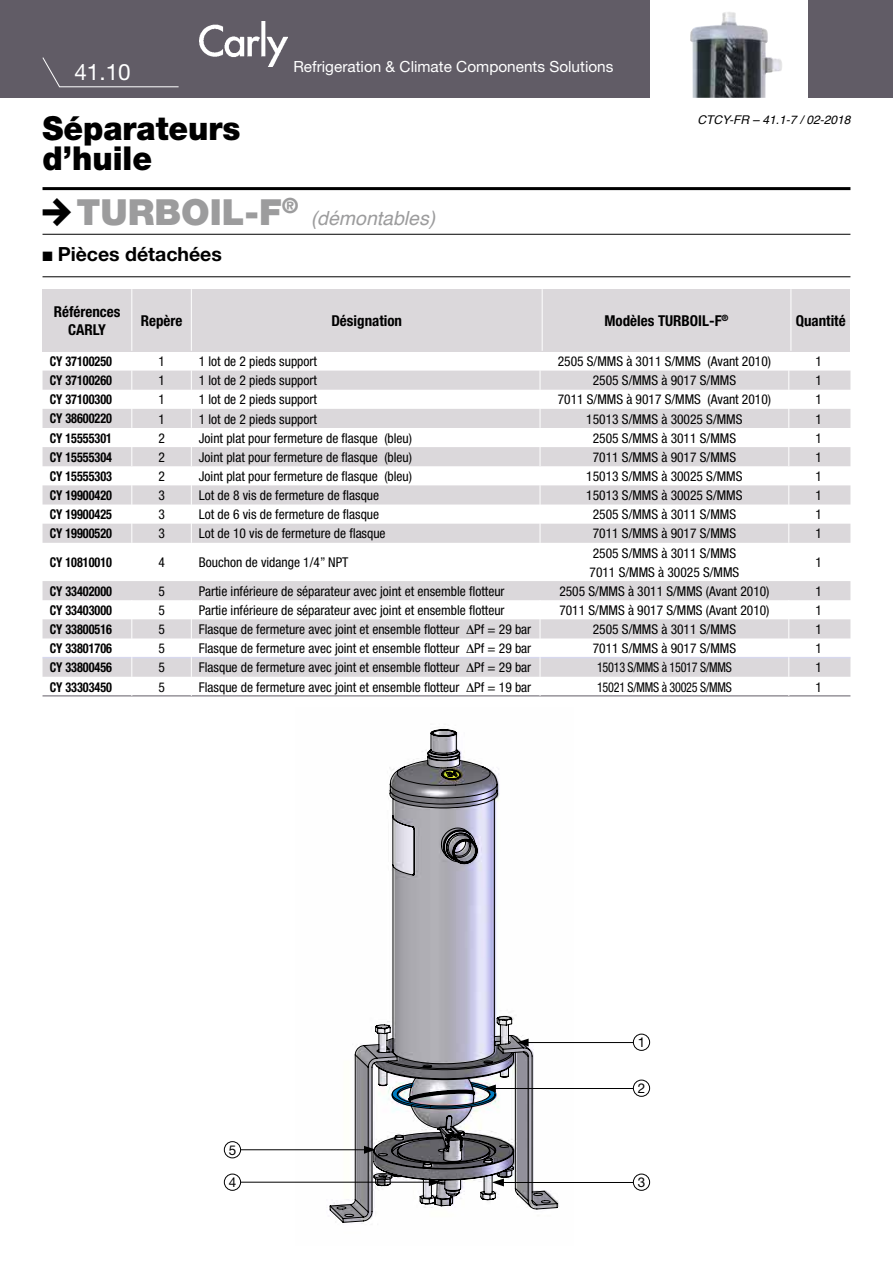
<style>
.page{position:relative;width:893px;height:1263px;background:#fff}
.page>*{position:absolute;margin:0;border:0;box-sizing:border-box;transform-origin:0 0}
.t1{font:900 36px "Helvetica Neue";color:#9c9c9d}
.t2{font:900 33px/30px "Helvetica Neue";color:#000;scale:.95 1}
.t3{font:22.5px "Helvetica Neue";color:#fff}
.t4{font:700 19.5px "Helvetica Neue";color:#000}
.t5{font:italic 19.5px "Helvetica";color:#9c9c9d}
.t6{font:15.3px "Helvetica Neue";color:#fff}
.t7{font:700 condensed 15px/18px "Helvetica Neue";color:#000;text-align:center}
.t8{font:condensed 13.5px "Helvetica Neue";color:#000}
.t9{font:700 condensed 13.5px "Helvetica Neue";color:#000;scale:.9 1}
.t10{font:condensed 13.5px "Helvetica Neue";letter-spacing:-.02em;color:#000;scale:.9 1}
.t11{font:13.5px "Helvetica Neue";color:#000}
.t12{font:italic 12px "Helvetica";color:#000}
</style>
<div class="page">
<div style="left:0;top:0;width:893px;height:98px;background:#615c66"></div>
<svg style="left:43px;top:371px;width:807px;height:306px"></svg>
<hr style="left:43px;top:657px;width:807px;height:1px;background:#d7d8ee">
<hr style="left:43px;top:695px;width:807px;height:1px;background:#615c66">
<div style="left:43px;top:289px;width:807px;height:62px;background:#dbd8db"></div>
<hr style="left:43px;top:187px;width:807px;height:3px;background:#000">
<hr style="left:43px;top:234px;width:807px;height:1px;background:#000">
<hr style="left:43px;top:276px;width:807px;height:1px;background:#000">
<div style="left:651px;top:0;width:157px;height:101px;background:#fff"></div>
<img style="left:200px;top:21px;width:87px;height:45px">
<svg style="left:42px;top:57px;width:137px;height:31px"></svg>
<img style="left:690px;top:12px;width:92px;height:86px">
<svg style="left:329px;top:729px;width:230px;height:495px"></svg>
<div style="left:224px;top:1141px;width:17px;height:17px;border:1px solid #000;border-radius:50%"></div>
<div style="left:633px;top:1174px;width:17px;height:17px;border:1px solid #000;border-radius:50%"></div>
<div style="left:224px;top:1174px;width:17px;height:17px;border:1px solid #000;border-radius:50%"></div>
<hr style="left:241px;top:1149px;width:124px;height:1px;background:#000">
<hr style="left:241px;top:1182px;width:193px;height:1px;background:#000">
<svg style="left:364px;top:1146px;width:12px;height:8px"></svg>
<hr style="left:502px;top:1182px;width:131px;height:1px;background:#000">
<svg style="left:492px;top:1178px;width:12px;height:8px"></svg>
<svg style="left:429px;top:1178px;width:12px;height:8px"></svg>
<div style="left:633px;top:1080px;width:17px;height:17px;border:1px solid #000;border-radius:50%"></div>
<hr style="left:495px;top:1088px;width:138px;height:1px;background:#000">
<svg style="left:390px;top:1082px;width:116px;height:27px"></svg>
<div style="left:633px;top:1034px;width:17px;height:17px;border:1px solid #000;border-radius:50%"></div>
<hr style="left:527px;top:1042px;width:107px;height:1px;background:#000">
<svg style="left:517px;top:1038px;width:12px;height:8px"></svg>
<hr style="left:131px;top:289px;width:1px;height:62px;background:#fff">
<hr style="left:191px;top:289px;width:1px;height:62px;background:#fff">
<hr style="left:542px;top:289px;width:1px;height:62px;background:#fff">
<hr style="left:790px;top:289px;width:1px;height:62px;background:#fff">
<svg style="left:131px;top:371px;width:1px;height:95px"></svg>
<svg style="left:191px;top:371px;width:1px;height:95px"></svg>
<svg style="left:540px;top:370px;width:1px;height:96px"></svg>
<svg style="left:788px;top:371px;width:1px;height:95px"></svg>
<svg style="left:131px;top:485px;width:1px;height:96px"></svg>
<svg style="left:191px;top:485px;width:1px;height:96px"></svg>
<svg style="left:540px;top:485px;width:1px;height:96px"></svg>
<svg style="left:788px;top:485px;width:1px;height:96px"></svg>
<svg style="left:131px;top:600px;width:1px;height:96px"></svg>
<svg style="left:191px;top:600px;width:1px;height:96px"></svg>
<svg style="left:540px;top:600px;width:1px;height:96px"></svg>
<svg style="left:788px;top:600px;width:1px;height:96px"></svg>
<h3 class="t3" style="left:74px;top:58px;width:58px">41.10</h3>
<p class="t6" style="left:293px;top:57px;width:322px">Refrigeration &amp; Climate Components Solutions</p>
<h2 class="t2" style="left:43px;top:113px;width:210px">Séparateurs d’huile</h2>
<p class="t12" style="left:697px;top:110px;width:154px">CTCY-FR – 41.1-7 / 02-2018</p>
<h1 class="t1" style="left:77px;top:190px;width:224px">TURBOIL-F<sup>®</sup></h1>
<h3 class="t4" style="left:43px;top:242px;width:181px">■ Pièces détachées</h3>
<h3 class="t5" style="left:311px;top:203px;width:126px">(démontables)</h3>
<p class="t7" style="left:54px;top:302px;width:68px">Références<br>CARLY</p>
<p class="t7" style="left:141px;top:311px;width:43px">Repère</p>
<p class="t7" style="left:331px;top:311px;width:72px">Désignation</p>
<p class="t7" style="left:604px;top:311px;width:126px">Modèles TURBOIL-F<sup>®</sup></p>
<p class="t7" style="left:796px;top:311px;width:51px">Quantité</p>
<p class="t9" style="left:50px;top:353px;width:71px">CY 37100250</p>
<p class="t8" style="left:158px;top:353px;width:8px">1</p>
<p class="t8" style="left:199px;top:353px;width:120px">1 lot de 2 pieds support</p>
<p class="t8" style="left:558px;top:353px;width:215px">2505 S/MMS à 3011 S/MMS (Avant 2010)</p>
<p class="t8" style="left:815px;top:353px;width:8px">1</p>
<p class="t9" style="left:50px;top:372px;width:71px">CY 37100260</p>
<p class="t8" style="left:158px;top:373px;width:8px">1</p>
<p class="t8" style="left:199px;top:373px;width:120px">1 lot de 2 pieds support</p>
<p class="t8" style="left:593px;top:373px;width:145px">2505 S/MMS à 9017 S/MMS</p>
<p class="t8" style="left:815px;top:373px;width:8px">1</p>
<p class="t9" style="left:50px;top:391px;width:71px">CY 37100300</p>
<p class="t8" style="left:158px;top:392px;width:8px">1</p>
<p class="t8" style="left:199px;top:392px;width:120px">1 lot de 2 pieds support</p>
<p class="t8" style="left:558px;top:392px;width:215px">7011 S/MMS à 9017 S/MMS (Avant 2010)</p>
<p class="t8" style="left:815px;top:392px;width:8px">1</p>
<p class="t9" style="left:50px;top:410px;width:71px">CY 38600220</p>
<p class="t8" style="left:158px;top:411px;width:8px">1</p>
<p class="t8" style="left:199px;top:411px;width:120px">1 lot de 2 pieds support</p>
<p class="t8" style="left:586px;top:411px;width:158px">15013 S/MMS à 30025 S/MMS</p>
<p class="t8" style="left:815px;top:411px;width:8px">1</p>
<p class="t9" style="left:50px;top:430px;width:71px">CY 15555301</p>
<p class="t8" style="left:158px;top:430px;width:8px">2</p>
<p class="t8" style="left:199px;top:430px;width:215px">Joint plat pour fermeture de flasque (bleu)</p>
<p class="t8" style="left:593px;top:430px;width:145px">2505 S/MMS à 3011 S/MMS</p>
<p class="t8" style="left:815px;top:430px;width:8px">1</p>
<p class="t9" style="left:50px;top:449px;width:71px">CY 15555304</p>
<p class="t8" style="left:158px;top:449px;width:8px">2</p>
<p class="t8" style="left:199px;top:449px;width:215px">Joint plat pour fermeture de flasque (bleu)</p>
<p class="t8" style="left:593px;top:449px;width:145px">7011 S/MMS à 9017 S/MMS</p>
<p class="t8" style="left:815px;top:449px;width:8px">1</p>
<p class="t9" style="left:50px;top:468px;width:71px">CY 15555303</p>
<p class="t8" style="left:158px;top:468px;width:8px">2</p>
<p class="t8" style="left:199px;top:468px;width:215px">Joint plat pour fermeture de flasque (bleu)</p>
<p class="t8" style="left:586px;top:468px;width:158px">15013 S/MMS à 30025 S/MMS</p>
<p class="t8" style="left:815px;top:468px;width:8px">1</p>
<p class="t9" style="left:50px;top:487px;width:71px">CY 19900420</p>
<p class="t8" style="left:158px;top:487px;width:8px">3</p>
<p class="t8" style="left:199px;top:487px;width:182px">Lot de 8 vis de fermeture de flasque</p>
<p class="t8" style="left:586px;top:487px;width:158px">15013 S/MMS à 30025 S/MMS</p>
<p class="t8" style="left:815px;top:487px;width:8px">1</p>
<p class="t9" style="left:50px;top:506px;width:71px">CY 19900425</p>
<p class="t8" style="left:158px;top:507px;width:8px">3</p>
<p class="t8" style="left:199px;top:507px;width:182px">Lot de 6 vis de fermeture de flasque</p>
<p class="t8" style="left:593px;top:507px;width:145px">2505 S/MMS à 3011 S/MMS</p>
<p class="t8" style="left:815px;top:507px;width:8px">1</p>
<p class="t9" style="left:50px;top:525px;width:71px">CY 19900520</p>
<p class="t8" style="left:158px;top:526px;width:8px">3</p>
<p class="t8" style="left:199px;top:526px;width:188px">Lot de 10 vis de fermeture de flasque</p>
<p class="t8" style="left:593px;top:526px;width:145px">7011 S/MMS à 9017 S/MMS</p>
<p class="t8" style="left:815px;top:526px;width:8px">1</p>
<p class="t9" style="left:50px;top:554px;width:71px">CY 10810010</p>
<p class="t8" style="left:158px;top:554px;width:8px">4</p>
<p class="t8" style="left:199px;top:554px;width:151px">Bouchon de vidange 1/4” NPT</p>
<p class="t8" style="left:593px;top:545px;width:145px">2505 S/MMS à 3011 S/MMS</p>
<p class="t8" style="left:815px;top:554px;width:8px">1</p>
<p class="t8" style="left:589px;top:564px;width:151px">7011 S/MMS à 30025 S/MMS</p>
<p class="t9" style="left:50px;top:583px;width:71px">CY 33402000</p>
<p class="t8" style="left:158px;top:583px;width:8px">5</p>
<p class="t8" style="left:199px;top:583px;width:307px">Partie inférieure de séparateur avec joint et ensemble flotteur</p>
<p class="t8" style="left:559px;top:583px;width:212px">2505 S/MMS à 3011 S/MMS (Avant 2010)</p>
<p class="t8" style="left:815px;top:583px;width:8px">1</p>
<p class="t9" style="left:50px;top:602px;width:71px">CY 33403000</p>
<p class="t8" style="left:158px;top:602px;width:8px">5</p>
<p class="t8" style="left:199px;top:602px;width:307px">Partie inférieure de séparateur avec joint et ensemble flotteur</p>
<p class="t8" style="left:559px;top:602px;width:212px">7011 S/MMS à 9017 S/MMS (Avant 2010)</p>
<p class="t8" style="left:815px;top:602px;width:8px">1</p>
<p class="t9" style="left:50px;top:621px;width:71px">CY 33800516</p>
<p class="t8" style="left:158px;top:621px;width:8px">5</p>
<p class="t8" style="left:199px;top:621px;width:334px">Flasque de fermeture avec joint et ensemble flotteur ∆Pf = 29 bar</p>
<p class="t8" style="left:593px;top:621px;width:145px">2505 S/MMS à 3011 S/MMS</p>
<p class="t8" style="left:815px;top:621px;width:8px">1</p>
<p class="t9" style="left:50px;top:640px;width:71px">CY 33801706</p>
<p class="t8" style="left:158px;top:641px;width:8px">5</p>
<p class="t8" style="left:199px;top:641px;width:334px">Flasque de fermeture avec joint et ensemble flotteur ∆Pf = 29 bar</p>
<p class="t8" style="left:593px;top:641px;width:145px">7011 S/MMS à 9017 S/MMS</p>
<p class="t8" style="left:815px;top:641px;width:8px">1</p>
<p class="t9" style="left:50px;top:659px;width:71px">CY 33800456</p>
<p class="t8" style="left:158px;top:660px;width:8px">5</p>
<p class="t8" style="left:199px;top:660px;width:334px">Flasque de fermeture avec joint et ensemble flotteur ∆Pf = 29 bar</p>
<p class="t10" style="left:597px;top:660px;width:151px">15013 S/MMS à 15017 S/MMS</p>
<p class="t8" style="left:815px;top:660px;width:8px">1</p>
<p class="t9" style="left:50px;top:678px;width:71px">CY 33303450</p>
<p class="t8" style="left:158px;top:679px;width:8px">5</p>
<p class="t8" style="left:199px;top:679px;width:334px">Flasque de fermeture avec joint et ensemble flotteur ∆Pf = 19 bar</p>
<p class="t10" style="left:597px;top:679px;width:151px">15021 S/MMS à 30025 S/MMS</p>
<p class="t8" style="left:815px;top:679px;width:8px">1</p>
<p class="t11" style="left:638px;top:1034px;width:9px">1</p>
<p class="t11" style="left:638px;top:1080px;width:9px">2</p>
<p class="t11" style="left:229px;top:1142px;width:9px">5</p>
<p class="t11" style="left:229px;top:1174px;width:9px">4</p>
<p class="t11" style="left:638px;top:1174px;width:9px">3</p>
</div>
